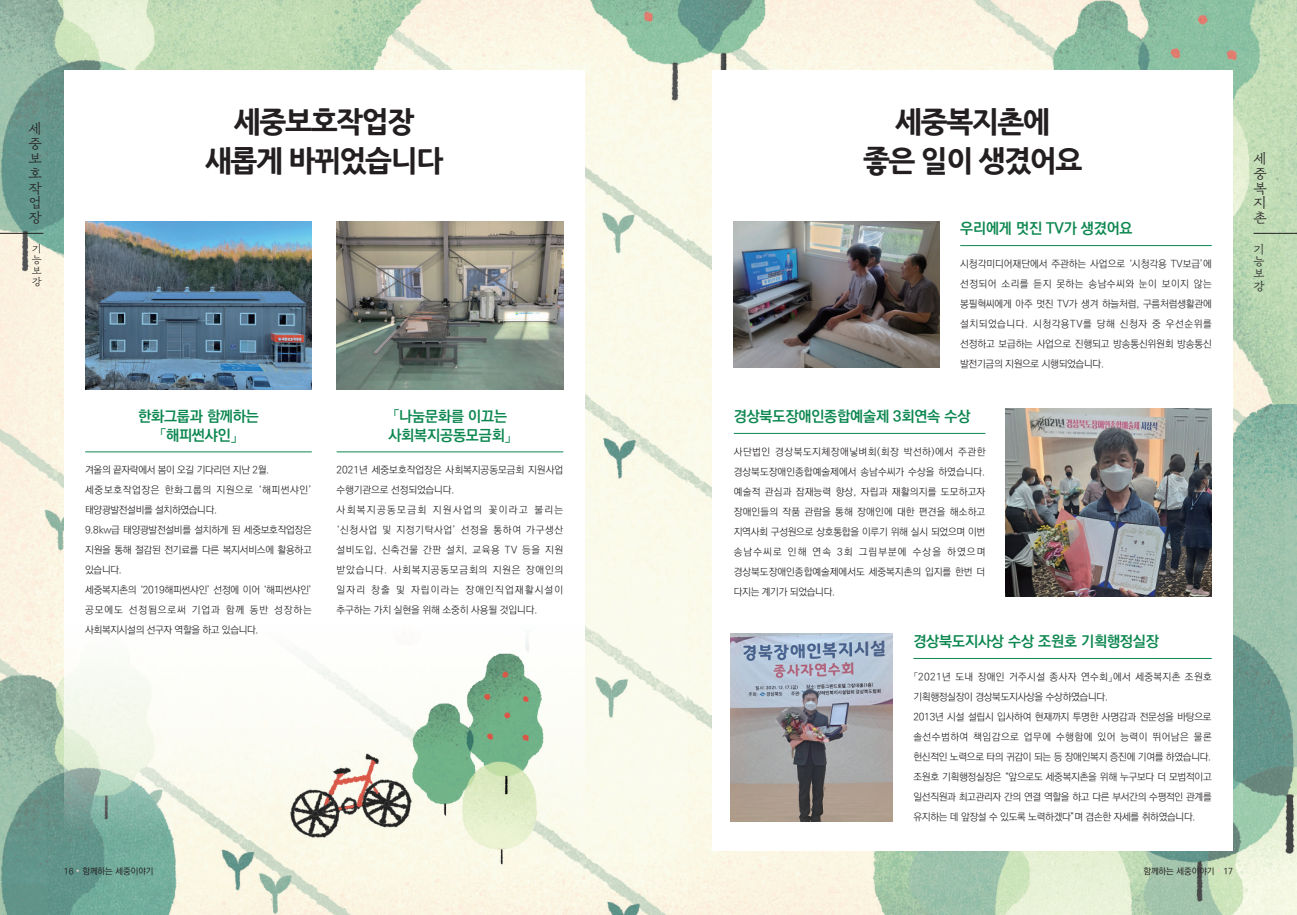
<style>
.page{position:relative;width:1297px;height:915px;background:#fff}
.page>*{position:absolute;margin:0;border:0;box-sizing:border-box;transform-origin:0 0}
.t1{font:700 28.75px/38.8px "Nanum Gothic OTF Extra";letter-spacing:-.05em;color:#231f20;text-align:center}
.t2{font:15px/18.8px "Ko Pub World Dotum PB";letter-spacing:-.01em;color:#0d8750;text-align:center}
.t3{font:13.5px/14.9px "SD Jeongche 530";color:#231f20}
.t4{font:11.25px/12.4px "SD Jeongche 530";color:#231f20}
.t5{font:10px/20px "Ko Pub World Dotum PL";letter-spacing:-.01em;color:#231f20}
.t6{font:10px/20px "Ko Pub World Dotum PL";letter-spacing:.07em;color:#231f20}
.t7{font:10px/11px "SD Jeongche 530";color:#231f20}
.t8{font:8.75px "Ko Pub World Dotum PM";color:#231f20}
.s1{font-family:"Adobe Myungjo Std";font-weight:500;color:#fbd2d3}
</style>
<div class="page">
<img style="left:0;top:0;width:1297px;height:914px">
<div style="left:712px;top:71px;width:521px;height:779px;background:#fff"></div>
<div style="left:64px;top:71px;width:520px;height:779px;background:#fff"></div>
<img style="left:337px;top:221px;width:226px;height:169px">
<img style="left:1005px;top:409px;width:207px;height:187px">
<img style="left:734px;top:221px;width:206px;height:146px">
<img style="left:731px;top:633px;width:161px;height:188px">
<hr style="left:337px;top:451px;width:226px;height:1px;background:#0d8750">
<hr style="left:734px;top:433px;width:251px;height:1px;background:#0d8750">
<hr style="left:85px;top:451px;width:227px;height:1px;background:#0d8750">
<hr style="left:960px;top:245px;width:252px;height:1px;background:#0d8750">
<hr style="left:913px;top:658px;width:299px;height:1px;background:#0d8750">
<img style="left:85px;top:221px;width:227px;height:169px">
<hr style="left:0;top:233px;width:43px;height:1px;background:#231f20">
<hr style="left:1253px;top:233px;width:44px;height:1px;background:#231f20">
<img style="left:275px;top:636px;width:296px;height:278px">
<h3 class="t3" style="left:28px;top:121px;width:15px">세 중 보 호 작 업 장</h3>
<h1 class="t1" style="left:205px;top:102px;width:240px">세중보호작업장 새롭게 바뀌었습니다</h1>
<h1 class="t1" style="left:863px;top:102px;width:221px">세중복지촌에<br>좋은 일이 생겼어요</h1>
<h2 class="t2" style="left:960px;top:219px;width:174px">우리에게 멋진 TV가 생겼어요</h2>
<h3 class="t3" style="left:1253px;top:151px;width:15px">세 중 복 지 촌</h3>
<p class="t7" style="left:32px;top:242px;width:11px">기 능 보 강</p>
<p class="t4" style="left:1253px;top:242px;width:13px">기 능 보 강</p>
<p class="t5" style="left:960px;top:254px;width:253px;text-align:justify">시청각미디어재단에서 주관하는 사업으로 ‘시청각용 TV보급’에 선정되어 소리를 듣지 못하는 송남수씨와 눈이 보이지 않는 봉필혁씨에게 아주 멋진 TV가 생겨 하늘처럼, 구름처럼생활관에 설치되었습니다. 시청각용TV를 당해 신청자 중 우선순위를 선정하고 보급하는 사업으로 진행되고 방송통신위원회 방송통신 발전기금의 지원으로 시행되었습니다.</p>
<h2 class="t2" style="left:138px;top:407px;width:122px">한화그룹과 함께하는「해피썬샤인」</h2>
<p class="t5" style="left:85px;top:460px;width:228px">겨울의 끝자락에서 봄이 오길 기다리던 지난 2월. 세중보호작업장은 한화그룹의 지원으로 ‘해피썬샤인’ 태양광발전설비를 설치하였습니다.<br>9.8kw급 태양광발전설비를 설치하게 된 세중보호작업장은 지원을 통해 절감된 전기료를 다른 복지서비스에 활용하고 있습니다.<br>세중복지촌의 ‘2019해피썬샤인’ 선정에 이어 ‘해피썬샤인’ 공모에도 선정됨으로써 기업과 함께 동반 성장하는 사회복지시설의 선구자 역할을 하고 있습니다.</p>
<h2 class="t2" style="left:388px;top:407px;width:125px;text-align:left">「나눔문화를 이끄는 사회복지공동모금회」</h2>
<h2 class="t2" style="left:734px;top:407px;width:238px">경상북도장애인종합예술제 3회연속 수상</h2>
<p class="t6" style="left:337px;top:460px;width:228px">2021년 세중보호작업장은 사회복지공동모금회 지원사업 수행기관으로 선정되었습니다.<br>사회복지공동모금회 지원사업의 꽃이라고 불리는 ‘신청사업 및 지정기탁사업’ 선정을 통하여 가구생산 설비도입, 신축건물 간판 설치, 교육용 TV 등을 지원 받았습니다. 사회복지공동모금회의 지원은 장애인의 일자리 창출 및 자립이라는 장애인직업재활시설이 추구하는 가치 실현을 위해 소중히 사용될 것입니다.</p>
<p class="t5" style="left:734px;top:441px;width:253px;text-align:justify">사단법인 경상북도지체장애닣벼회(회장 박선하)에서 주관한 경상북도장애인종합예술제에서 송남수씨가 수상을 하였습니다. 예술적 관심과 잠재능력 향상, 자립과 재활의지를 도모하고자 장애인들의 작품 관람을 통해 장애인에 대한 편견을 해소하고 지역사회 구성원으로 상호통합을 이루기 위해 실시 되었으며 이번 송남수씨로 인해 연속 3회 그림부분에 수상을 하였으며 경상북도장애인종합예술제에서도 세중복지촌의 입지를 한번 더 다지는 계기가 되었습니다.</p>
<h2 class="t2" style="left:913px;top:632px;width:247px">경상북도지사상 수상 조원호 기획행정실장</h2>
<p class="t5" style="left:913px;top:666px;width:300px">「2021년 도내 장애인 거주시설 종사자 연수회」에서 세중복지촌 조원호 기획행정실장이 경상북도지사상을 수상하였습니다.<br>2013년 시설 설립시 입사하여 현재까지 투명한 사명감과 전문성을 바탕으로 솔선수범하여 책임감으로 업무에 수행함에 있어 능력이 뛰어남은 물론 헌신적인 노력으로 타의 귀감이 되는 등 장애인복지 증진에 기여를 하였습니다. 조원호 기획행정실장은 “앞으로도 세중복지촌을 위해 누구보다 더 모범적이고 일선직원과 최고관리자 간의 연결 역할을 하고 다른 부서간의 수평적인 관계를 유지하는 데 앞장설 수 있도록 노력하겠다”며 겸손한 자세를 취하였습니다.</p>
<p class="t8" style="left:64px;top:864px;width:91px">16<span class="s1">•</span>함께하는 세중이야기</p>
<p class="t8" style="left:1143px;top:864px;width:91px">함께하는 세중이야기<span class="s1">•</span>17</p>
</div>
